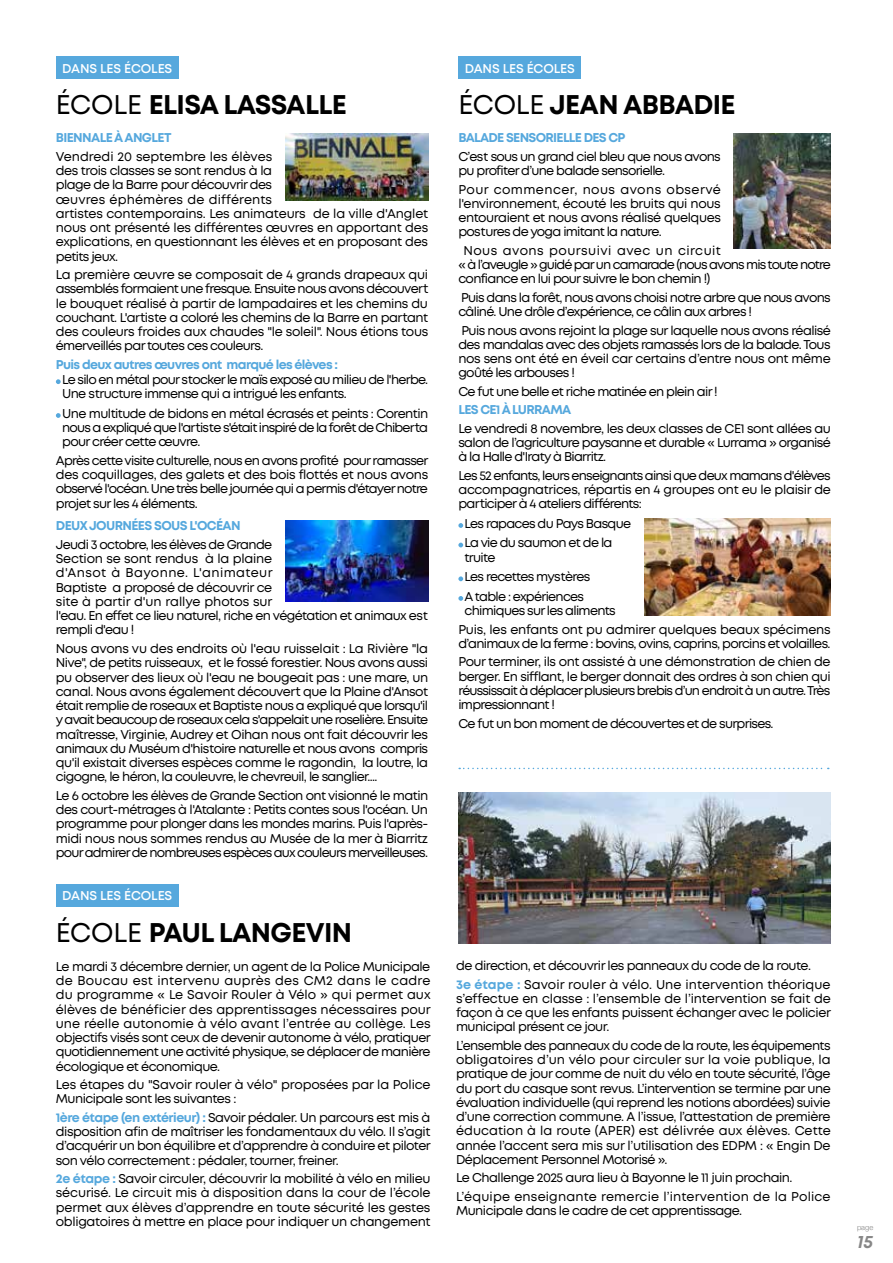
<style>
.page{position:relative;width:893px;height:1263px;background:#fff}
.page>*{position:absolute;margin:0;border:0;box-sizing:border-box;transform-origin:0 0}
.t1{font:700 27px "Mont";letter-spacing:-.025em;color:#000}
.t2{font:italic 700 18px "Mont";color:#878787}
.t3{font:12.75px/14.2px "Mont";letter-spacing:-.045em;color:#000;text-align:justify}
.t4{font:12.75px/14.2px "Mont";letter-spacing:-.02em;color:#000}
.t5{font:700 12.75px "Mont";letter-spacing:-.05em;color:#56a8dd}
.t6{font:12.75px/18.5px "Mont";letter-spacing:-.005em;color:#000}
.t7{font:12.75px/14.2px "Mont";letter-spacing:-.015em;color:#000}
.t8{font:600 12.75px "Mont";letter-spacing:-.01em;color:#fff}
.t9{font:300 7.5px "Helvetica Neue";color:#878787}
.s1{font-weight:400}
.s2{font-weight:700;color:#56a8dd}
</style>
<div class="page">
<svg style="left:459px;top:768px;width:370px;height:1px"></svg>
<svg style="left:56px;top:379px;width:5px;height:5px"></svg>
<svg style="left:56px;top:413px;width:5px;height:5px"></svg>
<svg style="left:458px;top:523px;width:5px;height:5px"></svg>
<svg style="left:458px;top:543px;width:5px;height:4px"></svg>
<svg style="left:458px;top:576px;width:5px;height:5px"></svg>
<svg style="left:458px;top:596px;width:5px;height:5px"></svg>
<div style="left:56px;top:56px;width:123px;height:23px;background:#56a8dd"></div>
<div style="left:458px;top:56px;width:123px;height:23px;background:#56a8dd"></div>
<div style="left:56px;top:884px;width:123px;height:23px;background:#56a8dd"></div>
<img style="left:285px;top:133px;width:143px;height:68px">
<img style="left:285px;top:520px;width:143px;height:81px">
<img style="left:458px;top:792px;width:373px;height:151px">
<img style="left:734px;top:133px;width:97px;height:115px">
<img style="left:645px;top:518px;width:186px;height:98px">
<p class="t8" style="left:62px;top:60px;width:112px">DANS LES ÉCOLES</p>
<p class="t8" style="left:465px;top:60px;width:112px">DANS LES ÉCOLES</p>
<h1 class="t1" style="left:56px;top:87px;width:293px"><span class="s1">ÉCOLE</span> ELISA LASSALLE</h1>
<h1 class="t1" style="left:458px;top:87px;width:279px"><span class="s1">ÉCOLE</span> JEAN ABBADIE</h1>
<p class="t5" style="left:56px;top:129px;width:117px">BIENNALE À ANGLET</p>
<p class="t4" style="left:56px;top:149px;width:374px">Vendredi 20 septembre les élèves<br>des trois classes se sont rendus à la<br>plage de la Barre pour découvrir des<br>œuvres éphémères de différents<br>artistes contemporains. Les animateurs de la ville d'Anglet nous ont présenté les différentes œuvres en apportant des explications, en questionnant les élèves et en proposant des petits jeux.</p>
<p class="t3" style="left:56px;top:268px;width:374px">La première œuvre se composait de 4 grands drapeaux qui assemblés formaient une fresque. Ensuite nous avons découvert le bouquet réalisé à partir de lampadaires et les chemins du couchant. L'artiste a coloré les chemins de la Barre en partant des couleurs froides aux chaudes "le soleil". Nous étions tous émerveillés par toutes ces couleurs.</p>
<p class="t5" style="left:56px;top:356px;width:284px">Puis deux autres œuvres ont marqué les élèves :</p>
<p class="t3" style="left:62px;top:373px;width:368px">Le silo en métal pour stocker le maïs exposé au milieu de l'herbe.<br>Une structure immense qui a intrigué les enfants.</p>
<p class="t3" style="left:62px;top:406px;width:367px">Une multitude de bidons en métal écrasés et peints : Corentin nous a expliqué que l'artiste s'était inspiré de la forêt de Chiberta pour créer cette œuvre.</p>
<p class="t3" style="left:56px;top:453px;width:374px">Après cette visite culturelle, nous en avons profité pour ramasser des coquillages, des galets et des bois flottés et nous avons observé l'océan. Une très belle journée qui a permis d'étayer notre projet sur les 4 éléments.</p>
<p class="t5" style="left:56px;top:518px;width:186px">DEUX JOURNÉES SOUS L'OCÉAN</p>
<p class="t3" style="left:56px;top:537px;width:374px;text-align:left">Jeudi 3 octobre, les élèves de Grande<br>Section se sont rendus à la plaine<br>d'Ansot à Bayonne. L'animateur<br>Baptiste a proposé de découvrir ce<br>site à partir d'un rallye photos sur<br>l'eau. En effet ce lieu naturel, riche en végétation et animaux est rempli d'eau !</p>
<p class="t3" style="left:56px;top:641px;width:374px">Nous avons vu des endroits où l'eau ruisselait : La Rivière "la Nive", de petits ruisseaux, et le fossé forestier. Nous avons aussi pu observer des lieux où l'eau ne bougeait pas : une mare, un canal. Nous avons également découvert que la Plaine d'Ansot était remplie de roseaux et Baptiste nous a expliqué que lorsqu'il y avait beaucoup de roseaux cela s'appelait une roselière. Ensuite maîtresse, Virginie, Audrey et Oihan nous ont fait découvrir les animaux du Muséum d'histoire naturelle et nous avons compris qu'il existait diverses espèces comme le ragondin, la loutre, la cigogne, le héron, la couleuvre, le chevreuil, le sanglier....</p>
<p class="t3" style="left:56px;top:788px;width:374px">Le 6 octobre les élèves de Grande Section ont visionné le matin des court-métrages à l'Atalante : Petits contes sous l'océan. Un programme pour plonger dans les mondes marins. Puis l'après&shy;midi nous nous sommes rendus au Musée de la mer à Biarritz pour admirer de nombreuses espèces aux couleurs merveilleuses.</p>
<p class="t8" style="left:62px;top:888px;width:112px">DANS LES ÉCOLES</p>
<h1 class="t1" style="left:56px;top:914px;width:298px"><span class="s1">ÉCOLE</span> PAUL LANGEVIN</h1>
<p class="t3" style="left:56px;top:959px;width:376px">Le mardi 3 décembre dernier, un agent de la Police Municipale de Boucau est intervenu auprès des CM2 dans le cadre du programme « Le Savoir Rouler à Vélo » qui permet aux élèves de bénéficier des apprentissages nécessaires pour une réelle autonomie à vélo avant l’entrée au collège. Les objectifs visés sont ceux de devenir autonome à vélo, pratiquer quotidiennement une activité physique, se déplacer de manière écologique et économique.</p>
<p class="t7" style="left:56px;top:1077px;width:376px">Les étapes du "Savoir rouler à vélo" proposées par la Police<br>Municipale sont les suivantes :</p>
<p class="t3" style="left:56px;top:1110px;width:377px"><span class="s2">1ère étape (en extérieur) :</span> Savoir pédaler. Un parcours est mis à disposition afin de maîtriser les fondamentaux du vélo. Il s’agit d’acquérir un bon équilibre et d’apprendre à conduire et piloter son vélo correctement : pédaler, tourner, freiner.</p>
<p class="t3" style="left:56px;top:1171px;width:376px"><span class="s2">2e étape :</span> Savoir circuler, découvrir la mobilité à vélo en milieu sécurisé. Le circuit mis à disposition dans la cour de l’école permet aux élèves d’apprendre en toute sécurité les gestes obligatoires à mettre en place pour indiquer un changement</p>
<p class="t5" style="left:458px;top:130px;width:169px">BALADE SENSORIELLE DES CP</p>
<p class="t3" style="left:458px;top:149px;width:264px">C’est sous un grand ciel bleu que nous avons pu profiter d’une balade sensorielle.</p>
<p class="t3" style="left:458px;top:182px;width:264px">Pour commencer, nous avons observé l'environnement, écouté les bruits qui nous entouraient et nous avons réalisé quelques postures de yoga imitant la nature.</p>
<p class="t3" style="left:458px;top:243px;width:374px;text-align:left;text-indent:5px">Nous avons poursuivi avec un circuit<br>« à l’aveugle » guidé par un camarade (nous avons mis toute notre confiance en lui pour suivre le bon chemin !)</p>
<p class="t3" style="left:458px;top:290px;width:374px">Puis dans la forêt, nous avons choisi notre arbre que nous avons câliné. Une drôle d’expérience, ce câlin aux arbres !</p>
<p class="t3" style="left:458px;top:323px;width:374px">Puis nous avons rejoint la plage sur laquelle nous avons réalisé des mandalas avec des objets ramassés lors de la balade. Tous nos sens ont été en éveil car certains d’entre nous ont même goûté les arbouses !</p>
<p class="t3" style="left:458px;top:384px;width:261px">Ce fut une belle et riche matinée en plein air !</p>
<p class="t5" style="left:458px;top:402px;width:114px">LES CE1 À LURRAMA</p>
<p class="t3" style="left:458px;top:421px;width:374px">Le vendredi 8 novembre, les deux classes de CE1 sont allées au salon de l’agriculture paysanne et durable « Lurrama » organisé à la Halle d'Iraty à Biarritz.</p>
<p class="t3" style="left:458px;top:468px;width:374px">Les 52 enfants, leurs enseignants ainsi que deux mamans d'élèves accompagnatrices, répartis en 4 groupes ont eu le plaisir de participer à 4 ateliers différents:</p>
<p class="t3" style="left:465px;top:514px;width:168px;line-height:19.5px">Les rapaces du Pays Basque<br>La vie du saumon et de la</p>
<p class="t3" style="left:465px;top:547px;width:127px;line-height:19.5px;text-align:left">truite<br>Les recettes mystères<br>A table : expériences</p>
<p class="t4" style="left:458px;top:601px;width:374px;line-height:18.5px;text-indent:6px">chimiques sur les aliments<br>Puis, les enfants ont pu admirer quelques beaux spécimens</p>
<p class="t3" style="left:458px;top:634px;width:374px;line-height:18.5px">d’animaux de la ferme : bovins, ovins, caprins, porcins et volailles.<br>Pour terminer, ils ont assisté à une démonstration de chien de</p>
<p class="t3" style="left:458px;top:669px;width:374px">berger. En sifflant, le berger donnait des ordres à son chien qui réussissait à déplacer plusieurs brebis d’un endroit à un autre. Très impressionnant !</p>
<p class="t3" style="left:458px;top:716px;width:317px">Ce fut un bon moment de découvertes et de surprises.</p>
<p class="t3" style="left:456px;top:956px;width:376px;line-height:18.5px">de direction, et découvrir les panneaux du code de la route.<br><span class="s2">3e étape :</span> Savoir rouler à vélo. Une intervention théorique</p>
<p class="t3" style="left:456px;top:991px;width:376px">s’effectue en classe : l’ensemble de l’intervention se fait de façon à ce que les enfants puissent échanger avec le policier municipal présent ce jour.</p>
<p class="t3" style="left:456px;top:1038px;width:376px">L’ensemble des panneaux du code de la route, les équipements obligatoires d’un vélo pour circuler sur la voie publique, la pratique de jour comme de nuit du vélo en toute sécurité, l’âge du port du casque sont revus. L’intervention se termine par une évaluation individuelle (qui reprend les notions abordées) suivie d’une correction commune. A l’issue, l’attestation de première éducation à la route (APER) est délivrée aux élèves. Cette année l’accent sera mis sur l’utilisation des EDPM : « Engin De Déplacement Personnel Motorisé ».</p>
<p class="t6" style="left:456px;top:1169px;width:376px">Le Challenge 2025 aura lieu à Bayonne le 11 juin prochain.<br>L’équipe enseignante remercie l’intervention de la Police</p>
<p class="t3" style="left:456px;top:1203px;width:288px">Municipale dans le cadre de cet apprentissage.</p>
<p class="t9" style="left:857px;top:1222px;width:18px">page</p>
<h2 class="t2" style="left:857px;top:1230px;width:18px">15</h2>
</div>
